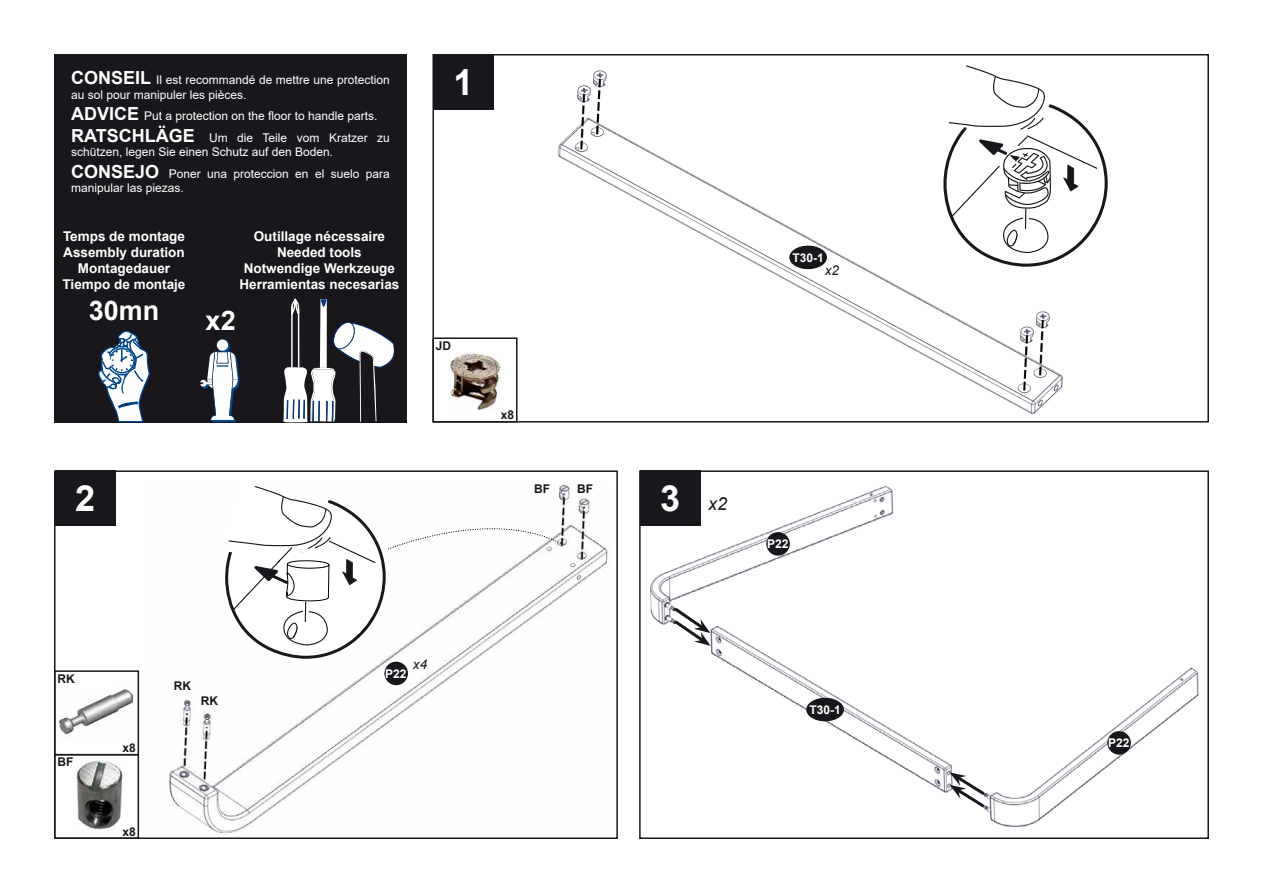
<style>
.page{position:relative;width:1263px;height:893px;background:#fff}
.page>*{position:absolute;margin:0;border:0;box-sizing:border-box;transform-origin:0 0}
.t1{font:700 36px "Arial";color:#fff}
.t2{font:700 27px "Arial";color:#fff}
.t3{font:italic 18px "Arial";color:#1a171c}
.t4{font:700 13.5px/16.2px "Arial";color:#fff;text-align:center}
.t5{font:italic 13.5px "Arial";color:#1a171c}
.t6{font:12px/21.6px "Arial";color:#fff}
.t7{font:700 12px "Arial";color:#1a171c}
.t8{font:700 12px "Arial";color:#fff}
.s1{font-weight:700;font-size:18px}
</style>
<div class="page">
<img style="left:558px;top:70px;width:505px;height:345px">
<img style="left:169px;top:485px;width:439px;height:349px">
<img style="left:650px;top:478px;width:549px;height:349px">
<div style="left:54px;top:54px;width:353px;height:368px;background:#1a171c"></div>
<svg style="left:98px;top:330px;width:96px;height:93px"></svg>
<svg style="left:283px;top:298px;width:111px;height:125px"></svg>
<svg style="left:200px;top:339px;width:39px;height:83px"></svg>
<div style="left:432px;top:54px;width:777px;height:369px;border:2px solid #1a171b"></div>
<div style="left:433px;top:54px;width:61px;height:56px;background:#1a171c"></div>
<div style="left:54px;top:470px;width:564px;height:369px;border:2px solid #1a171b"></div>
<div style="left:55px;top:470px;width:60px;height:56px;background:#1a171c"></div>
<div style="left:639px;top:470px;width:570px;height:369px;border:2px solid #1a171b"></div>
<div style="left:640px;top:470px;width:60px;height:56px;background:#1a171c"></div>
<div style="left:432px;top:337px;width:85px;height:86px;border:2px solid #1a171c"></div>
<img style="left:449px;top:353px;width:51px;height:57px">
<svg style="left:938px;top:65px;width:170px;height:209px"></svg>
<div style="left:789px;top:246px;width:38px;height:23px;background:#1a171c;border-radius:50%"></div>
<div style="left:54px;top:754px;width:85px;height:85px;border:2px solid #1a171c"></div>
<img style="left:74px;top:761px;width:49px;height:69px">
<div style="left:384px;top:662px;width:24px;height:23px;background:#1a171c;border-radius:50%"></div>
<div style="left:54px;top:670px;width:85px;height:85px;border:2px solid #1a171c"></div>
<img style="left:59px;top:689px;width:73px;height:46px">
<svg style="left:221px;top:485px;width:340px;height:182px"></svg>
<div style="left:766px;top:532px;width:24px;height:24px;background:#1a171c;border-radius:50%"></div>
<div style="left:1107px;top:731px;width:24px;height:24px;background:#1a171c;border-radius:50%"></div>
<svg style="left:949px;top:772px;width:38px;height:38px"></svg>
<svg style="left:672px;top:605px;width:39px;height:41px"></svg>
<div style="left:806px;top:698px;width:38px;height:23px;background:#1a171c;border-radius:50%"></div>
<p class="t6" style="left:71px;top:73px;width:320px;line-height:14.4px"><span class="s1">CONSEIL</span> Il est recommandé de mettre une protection au sol pour manipuler les pièces.</p>
<p class="t6" style="left:71px;top:105px;width:320px"><span class="s1">ADVICE</span> Put a protection on the floor to handle parts.<br><span class="s1">RATSCHLÄGE</span> Um die Teile vom Kratzer zu</p>
<p class="t6" style="left:71px;top:141px;width:320px">schützen, legen Sie einen Schutz auf den Boden.<br><span class="s1">CONSEJO</span> Poner una proteccion en el suelo para</p>
<p class="t6" style="left:71px;top:177px;width:114px">manipular las piezas.</p>
<p class="t4" style="left:63px;top:228px;width:124px">Temps de montage<br>Assembly duration<br>Montagedauer<br>Tiempo de montaje</p>
<h2 class="t2" style="left:206px;top:301px;width:32px">x2</h2>
<p class="t4" style="left:239px;top:228px;width:161px">Outillage nécessaire<br>Needed tools<br>Notwendige Werkzeuge<br>Herramientas necesarias</p>
<h2 class="t2" style="left:89px;top:291px;width:72px">30mn</h2>
<h1 class="t1" style="left:453px;top:57px;width:22px">1</h1>
<p class="t7" style="left:436px;top:337px;width:17px">JD</p>
<p class="t7" style="left:501px;top:406px;width:15px">x8</p>
<p class="t7" style="left:534px;top:480px;width:17px">BF</p>
<p class="t7" style="left:577px;top:480px;width:17px">BF</p>
<h1 class="t1" style="left:75px;top:473px;width:22px">2</h1>
<h1 class="t1" style="left:660px;top:473px;width:22px">3</h1>
<h3 class="t3" style="left:708px;top:492px;width:21px">x2</h3>
<p class="t8" style="left:792px;top:249px;width:33px">T30-1</p>
<p class="t5" style="left:825px;top:262px;width:16px">x2</p>
<p class="t8" style="left:767px;top:536px;width:23px">P22</p>
<p class="t7" style="left:57px;top:670px;width:19px">RK</p>
<p class="t7" style="left:57px;top:754px;width:17px">BF</p>
<p class="t7" style="left:122px;top:739px;width:15px">x8</p>
<p class="t7" style="left:122px;top:823px;width:15px">x8</p>
<p class="t7" style="left:174px;top:678px;width:19px">RK</p>
<p class="t7" style="left:201px;top:693px;width:19px">RK</p>
<p class="t5" style="left:413px;top:655px;width:16px">x4</p>
<p class="t8" style="left:385px;top:665px;width:23px">P22</p>
<p class="t8" style="left:809px;top:701px;width:33px">T30-1</p>
<p class="t8" style="left:1108px;top:735px;width:23px">P22</p>
</div>
